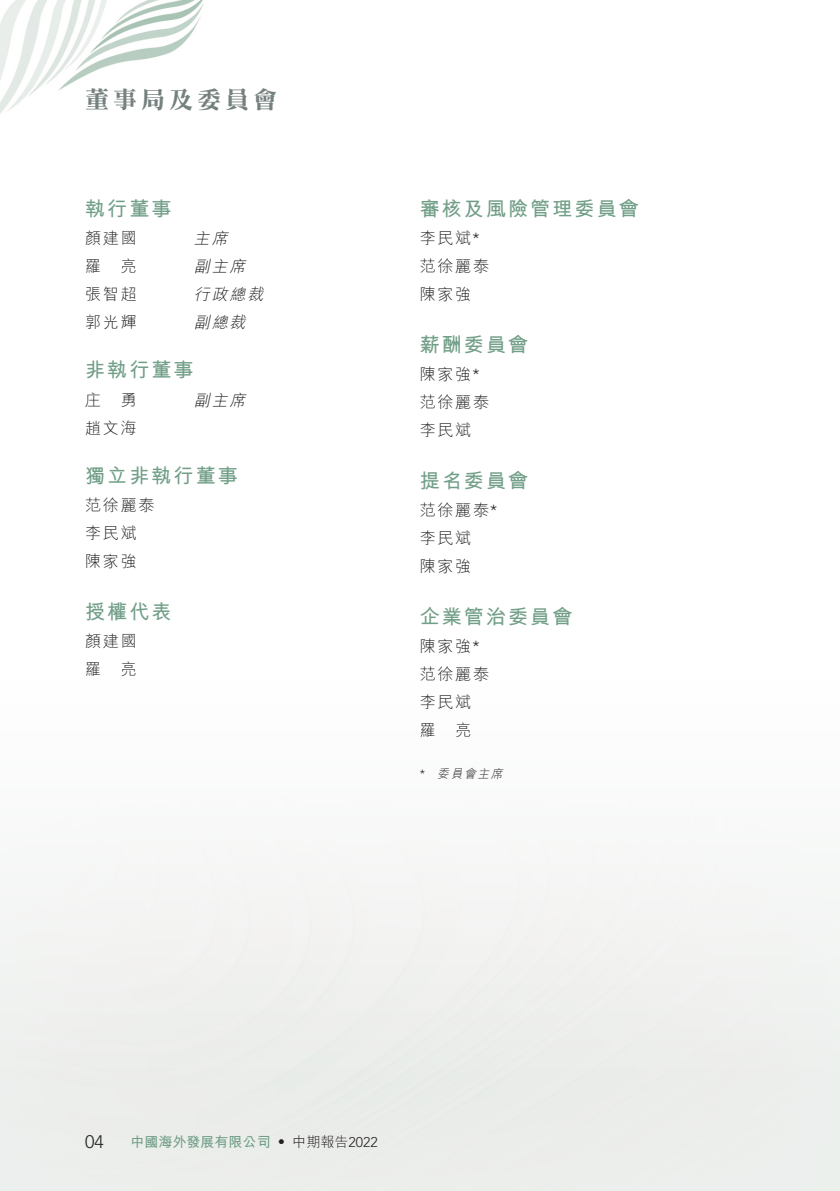
<style>
.page{position:relative;width:840px;height:1191px;background:#fff}
.page>*{position:absolute;margin:0;border:0;box-sizing:border-box;transform-origin:0 0}
.t1{font:24px "DF Li Song HK W7";letter-spacing:.165em;color:#75817f}
.t2{font:700 20px "M Hei HK";letter-spacing:.105em;color:#729f88}
.t3{font:300 18px "Avenir LT Std";color:#231f20}
.t4{font:300 16px/28px "M Hei HK";letter-spacing:.115em;color:#231f20}
.t5{font:italic 300 16px "M Hei HK";color:#231f20}
.t6{font:700 14px "M Hei HK";color:#729f88}
.t7{font:italic 300 12px "M Hei HK";color:#231f20}
.s1{font-family:"Avenir LT Std"}
.s2{font-family:"Avenir LT Std";font-style:normal}
.s3{font-weight:300;color:#231f20}
.s4{font-family:"Avenir LT Std";font-weight:300;color:#231f20}
</style>
<div class="page">
<h1 class="t1" style="left:85px;top:87px;width:194px">董事局及委員會</h1>
<p class="t2" style="left:85px;top:194px;width:88px">執行董事</p>
<p class="t4" style="left:85px;top:224px;width:53px">顏建國</p>
<p class="t5" style="left:194px;top:230px;width:39px">主席</p>
<p class="t4" style="left:85px;top:252px;width:53px">羅 亮</p>
<p class="t5" style="left:194px;top:258px;width:57px">副主席</p>
<p class="t4" style="left:85px;top:280px;width:53px">張智超</p>
<p class="t5" style="left:194px;top:286px;width:74px">行政總裁</p>
<p class="t4" style="left:85px;top:308px;width:53px">郭光輝</p>
<p class="t5" style="left:194px;top:314px;width:57px">副總裁</p>
<p class="t2" style="left:85px;top:355px;width:110px">非執行董事</p>
<p class="t4" style="left:85px;top:386px;width:53px">庄 勇</p>
<p class="t5" style="left:194px;top:392px;width:57px">副主席</p>
<p class="t4" style="left:85px;top:414px;width:53px">趙文海</p>
<p class="t2" style="left:85px;top:461px;width:154px">獨立非執行董事</p>
<p class="t4" style="left:85px;top:491px;width:71px">范徐麗泰李民斌陳家強</p>
<p class="t2" style="left:85px;top:597px;width:88px">授權代表</p>
<p class="t4" style="left:85px;top:627px;width:53px">顏建國羅 亮</p>
<p class="t2" style="left:419px;top:194px;width:220px">審核及風險管理委員會</p>
<p class="t4" style="left:419px;top:224px;width:71px">李民斌<span class="s1">*</span>范徐麗泰陳家強</p>
<p class="t2" style="left:419px;top:330px;width:110px">薪酬委員會</p>
<p class="t4" style="left:419px;top:360px;width:71px">陳家強<span class="s1">*</span>范徐麗泰李民斌</p>
<p class="t2" style="left:419px;top:466px;width:110px">提名委員會</p>
<p class="t4" style="left:419px;top:496px;width:79px">范徐麗泰<span class="s1">*</span>李民斌<br>陳家強</p>
<p class="t2" style="left:419px;top:602px;width:154px">企業管治委員會</p>
<p class="t4" style="left:419px;top:632px;width:71px">陳家強<span class="s1">*</span>范徐麗泰李民斌羅 亮</p>
<p class="t7" style="left:419px;top:767px;width:87px"><span class="s2">*</span> 委員會主席</p>
<p class="t3" style="left:85px;top:1130px;width:20px">04</p>
<p class="t6" style="left:130px;top:1131px;width:248px">中國海外發展有限公司 <span class="s3">• 中期報告</span><span class="s4">2022</span></p>
</div>
